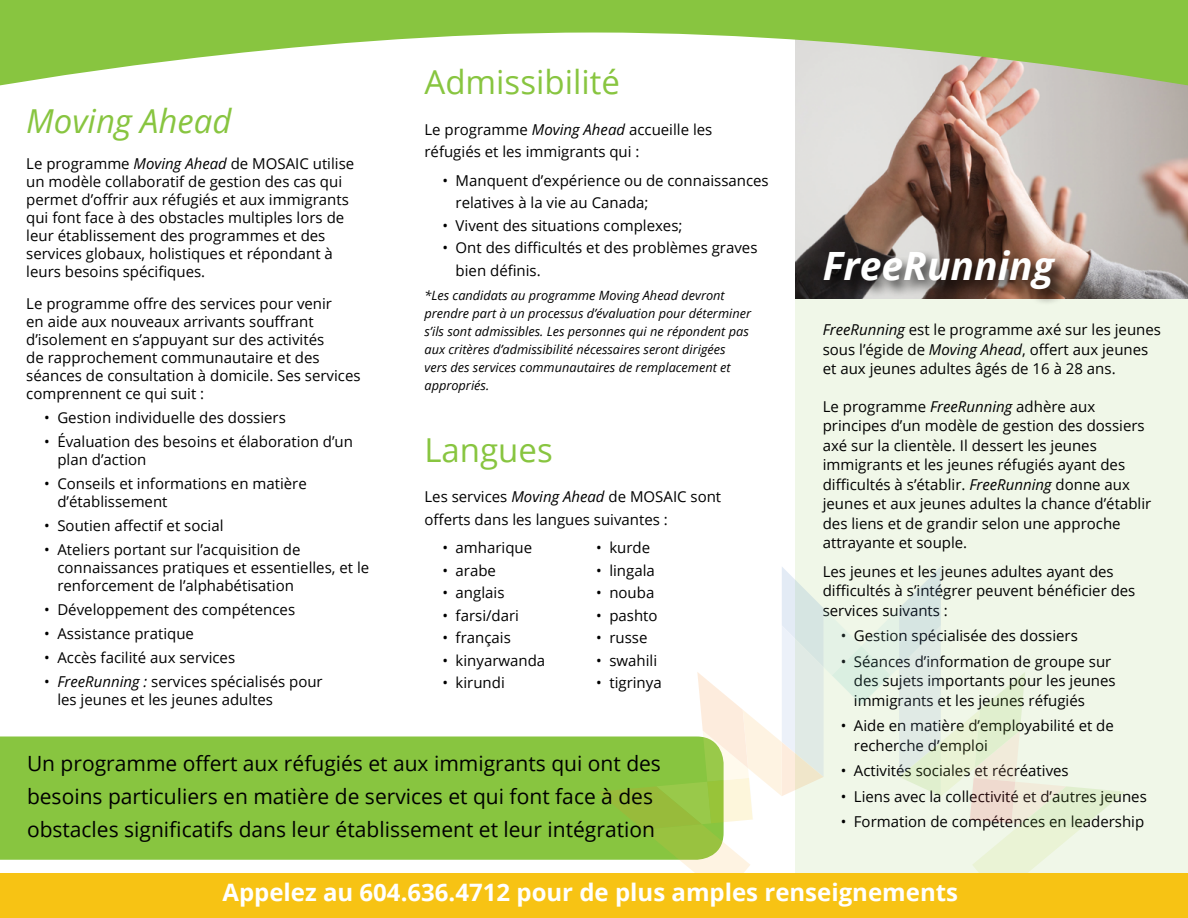
<style>
.page{position:relative;width:1188px;height:918px;background:#fff}
.page>*{position:absolute;margin:0;border:0;box-sizing:border-box;transform-origin:0 0}
.t1{font:italic 700 39px "Open Sans";color:#fff}
.t2{font:33px "Open Sans";color:#88c540}
.t3{font:italic 33px "Open Sans";color:#88c540}
.t4{font:700 24px "Open Sans";color:#fff}
.t5{font:21px/33px "Open Sans";color:#000}
.t6{font:15px/18px "Open Sans";color:#000}
.t7{font:italic 12.75px/18px "Open Sans";color:#000}
.s1{font-style:italic}
</style>
<div class="page">
<div style="left:796px;top:8px;width:392px;height:910px;background:#f0f7e8"></div>
<div style="left:0;top:736px;width:597px;height:124px;background:#88c540"></div>
<img style="left:796px;top:88px;width:392px;height:210px">
<svg style="left:597px;top:566px;width:527px;height:307px"></svg>
<div style="left:0;top:873px;width:1188px;height:45px;background:#f7c314"></div>
<svg style="left:0;top:0;width:1188px;height:88px;fill:#88c540"></svg>
<div style="left:821px;top:248px;width:250px;height:58px;background:#000;opacity:.75"></div>
<h2 class="t3" style="left:26px;top:99px;width:207px">Moving Ahead</h2>
<p class="t6" style="left:26px;top:154px;width:330px">Le programme <span class="s1">Moving Ahead</span> de MOSAIC utilise un modèle collaboratif de gestion des cas qui permet d’offrir aux réfugiés et aux immigrants qui font face à des obstacles multiples lors de leur établissement des programmes et des services globaux, holistiques et répondant à leurs besoins spécifiques.</p>
<p class="t6" style="left:26px;top:294px;width:336px">Le programme offre des services pour venir<br>en aide aux nouveaux arrivants souffrant d’isolement en s’appuyant sur des activités<br>de rapprochement communautaire et des séances de consultation à domicile. Ses services comprennent ce qui suit :</p>
<p class="t6" style="left:44px;top:408px;width:243px">• Gestion individuelle des dossiers</p>
<p class="t6" style="left:57px;top:432px;width:297px;text-indent:-13px">• Évaluation des besoins et élaboration d’un plan d’action</p>
<p class="t6" style="left:57px;top:474px;width:251px;text-indent:-13px">• Conseils et informations en matière d’établissement</p>
<p class="t6" style="left:44px;top:516px;width:181px">• Soutien affectif et social</p>
<p class="t6" style="left:57px;top:540px;width:313px;text-indent:-13px">• Ateliers portant sur l’acquisition de connaissances pratiques et essentielles, et le renforcement de l’alphabétisation</p>
<p class="t6" style="left:44px;top:600px;width:252px">• Développement des compétences</p>
<p class="t6" style="left:44px;top:624px;width:151px">• Assistance pratique</p>
<p class="t6" style="left:44px;top:648px;width:192px">• Accès facilité aux services</p>
<p class="t6" style="left:57px;top:672px;width:267px;text-indent:-13px">• <span class="s1">FreeRunning :</span> services spécialisés pour les jeunes et les jeunes adultes</p>
<h2 class="t2" style="left:424px;top:60px;width:197px">Admissibilité</h2>
<p class="t6" style="left:424px;top:118px;width:289px;line-height:22.5px">Le programme <span class="s1">Moving Ahead</span> accueille les réfugiés et les immigrants qui :</p>
<p class="t6" style="left:456px;top:169px;width:315px;line-height:22.5px;text-indent:-13px">• Manquent d’expérience ou de connaissances relatives à la vie au Canada;</p>
<p class="t6" style="left:442px;top:216px;width:242px">• Vivent des situations complexes;</p>
<p class="t6" style="left:456px;top:236px;width:303px;line-height:22.5px;text-indent:-13px">• Ont des difficultés et des problèmes graves bien définis.</p>
<p class="t7" style="left:424px;top:286px;width:328px">*Les candidats au programme Moving Ahead devront prendre part à un processus d’évaluation pour déterminer s’ils sont admissibles. Les personnes qui ne répondent pas aux critères d’admissibilité nécessaires seront dirigées vers des services communautaires de remplacement et appropriés.</p>
<h2 class="t2" style="left:424px;top:427px;width:130px">Langues</h2>
<p class="t6" style="left:424px;top:485px;width:298px;line-height:22.5px">Les services <span class="s1">Moving Ahead</span> de MOSAIC sont offerts dans les langues suivantes :</p>
<p class="t6" style="left:442px;top:538px;width:91px">• amharique</p>
<p class="t6" style="left:596px;top:538px;width:55px">• kurde</p>
<p class="t6" style="left:442px;top:561px;width:55px">• arabe</p>
<p class="t6" style="left:596px;top:561px;width:60px">• lingala</p>
<p class="t6" style="left:442px;top:583px;width:63px">• anglais</p>
<p class="t6" style="left:596px;top:583px;width:60px">• nouba</p>
<p class="t6" style="left:442px;top:606px;width:78px">• farsi/dari</p>
<p class="t6" style="left:596px;top:606px;width:63px">• pashto</p>
<p class="t6" style="left:442px;top:628px;width:70px">• français</p>
<p class="t6" style="left:596px;top:628px;width:53px">• russe</p>
<p class="t6" style="left:442px;top:651px;width:104px">• kinyarwanda</p>
<p class="t6" style="left:596px;top:651px;width:62px">• swahili</p>
<p class="t6" style="left:442px;top:673px;width:64px">• kirundi</p>
<p class="t6" style="left:596px;top:673px;width:67px">• tigrinya</p>
<h3 class="t5" style="left:27px;top:746px;width:636px">Un programme offert aux réfugiés et aux immigrants qui ont des besoins particuliers en matière de services et qui font face à des obstacles significatifs dans leur établissement et leur intégration</h3>
<h1 class="t1" style="left:823px;top:239px;width:233px">FreeRunning</h1>
<p class="t6" style="left:823px;top:320px;width:340px;line-height:19.5px"><span class="s1">FreeRunning</span> est le programme axé sur les jeunes sous l’égide de <span class="s1">Moving Ahead</span>, offert aux jeunes et aux jeunes adultes âgés de 16 à 28 ans.</p>
<p class="t6" style="left:823px;top:396px;width:330px;line-height:19.5px">Le programme <span class="s1">FreeRunning</span> adhère aux principes d’un modèle de gestion des dossiers axé sur la clientèle. Il dessert les jeunes immigrants et les jeunes réfugiés ayant des difficultés à s’établir. <span class="s1">FreeRunning</span> donne aux jeunes et aux jeunes adultes la chance d’établir des liens et de grandir selon une approche attrayante et souple.</p>
<p class="t6" style="left:823px;top:561px;width:314px;line-height:19.5px">Les jeunes et les jeunes adultes ayant des difficultés à s’intégrer peuvent bénéficier des services suivants :</p>
<p class="t6" style="left:841px;top:627px;width:239px">• Gestion spécialisée des dossiers</p>
<p class="t6" style="left:854px;top:651px;width:263px;line-height:19.5px;text-indent:-13px">• Séances d’information de groupe sur des sujets importants pour les jeunes immigrants et les jeunes réfugiés</p>
<p class="t6" style="left:854px;top:716px;width:262px;line-height:19.5px;text-indent:-13px">• Aide en matière d’employabilité et de recherche d’emploi</p>
<p class="t6" style="left:841px;top:762px;width:230px">• Activités sociales et récréatives</p>
<p class="t6" style="left:841px;top:787px;width:308px">• Liens avec la collectivité et d’autres jeunes</p>
<p class="t6" style="left:841px;top:813px;width:305px">• Formation de compétences en leadership</p>
<h3 class="t4" style="left:222px;top:875px;width:737px">Appelez au 604.636.4712 pour de plus amples renseignements</h3>
</div>
